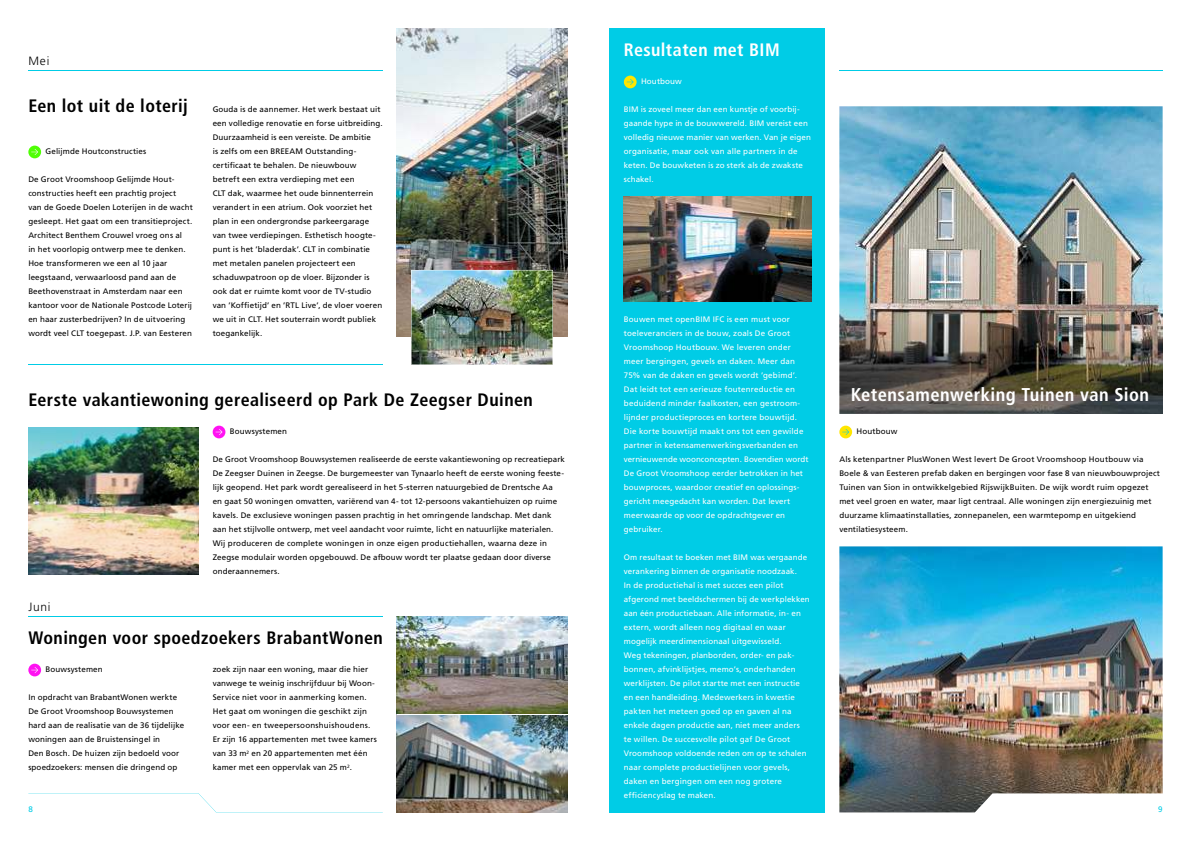
<style>
.page{position:relative;width:1191px;height:842px;background:#fff}
.page>*{position:absolute;margin:0;border:0;box-sizing:border-box;transform-origin:0 0}
.t1{font:700 condensed 18.5px "Frutiger LT Std";letter-spacing:.025em;color:#fff}
.t2{font:700 condensed 18px "Frutiger LT Std";letter-spacing:.025em;color:#000}
.t3{font:700 condensed 18px "Frutiger LT Std";letter-spacing:.025em;color:#fff}
.t4{font:300 12px "Frutiger LT Std";letter-spacing:.065em;color:#000}
.t5{font:8px/14px "Frutiger LT Std";letter-spacing:.015em;color:#000}
.t6{font:8px/14px "Frutiger LT Std";letter-spacing:.015em;color:#fff}
.t7{font:8px "Frutiger LT Std";color:#00cce6}
</style>
<div class="page">
<div style="left:609px;top:28px;width:216px;height:784px;background:#00cce6"></div>
<hr style="left:28px;top:70px;width:355px;height:1px;background:#00cce6">
<div style="left:624px;top:76px;width:12px;height:12px;background:#ffe600;border-radius:50%"></div>
<svg style="left:627px;top:79px;width:6px;height:6px"></svg>
<div style="left:28px;top:664px;width:13px;height:12px;background:#ff12f2;border-radius:50%"></div>
<svg style="left:31px;top:667px;width:7px;height:6px"></svg>
<div style="left:839px;top:426px;width:13px;height:12px;background:#ffe600;border-radius:50%"></div>
<svg style="left:842px;top:429px;width:7px;height:6px"></svg>
<hr style="left:839px;top:70px;width:323px;height:1px;background:#00cce6">
<div style="left:28px;top:146px;width:13px;height:12px;background:#4fff05;border-radius:50%"></div>
<svg style="left:31px;top:149px;width:7px;height:6px"></svg>
<div style="left:213px;top:426px;width:12px;height:12px;background:#ff12f2;border-radius:50%"></div>
<svg style="left:216px;top:429px;width:6px;height:6px"></svg>
<img style="left:28px;top:427px;width:170px;height:147px">
<img style="left:397px;top:28px;width:170px;height:308px">
<img style="left:411px;top:270px;width:142px;height:95px">
<hr style="left:28px;top:364px;width:355px;height:1px;background:#00cce6">
<hr style="left:28px;top:616px;width:355px;height:1px;background:#00cce6">
<img style="left:397px;top:616px;width:170px;height:196px">
<hr style="left:397px;top:714px;width:170px;height:1px;background:#fff">
<img style="left:624px;top:196px;width:187px;height:105px">
<img style="left:839px;top:546px;width:323px;height:266px">
<img style="left:839px;top:106px;width:323px;height:203px">
<img style="left:839px;top:309px;width:323px;height:105px">
<svg style="left:28px;top:793px;width:188px;height:19px"></svg>
<h3 class="t4" style="left:28px;top:56px;width:23px">Mei</h3>
<h2 class="t2" style="left:28px;top:99px;width:161px">Een lot uit de loterij</h2>
<p class="t5" style="left:46px;top:145px;width:102px">Gelijmde Houtconstructies</p>
<p class="t5" style="left:28px;top:173px;width:166px">De Groot Vroomshoop Gelijmde Hout&shy;constructies heeft een prachtig project<br>van de Goede Doelen Loterijen in de wacht gesleept. Het gaat om een transitieproject.<br>Architect Benthem Crouwel vroeg ons al<br>in het voorlopig ontwerp mee te denken.<br>Hoe transformeren we een al 10 jaar leegstaand, verwaarloosd pand aan de Beethovenstraat in Amsterdam naar een kantoor voor de Nationale Postcode Loterij en haar zusterbedrijven? In de uitvoering wordt veel CLT toegepast. J.P. van Eesteren</p>
<p class="t5" style="left:213px;top:103px;width:171px">Gouda is de aannemer. Het werk bestaat uit een volledige renovatie en forse uitbreiding.<br>Duurzaamheid is een vereiste. De ambitie<br>is zelfs om een BREEAM Outstanding&shy;certificaat te behalen. De nieuwbouw betreft een extra verdieping met een<br>CLT dak, waarmee het oude binnenterrein verandert in een atrium. Ook voorziet het plan in een ondergrondse parkeergarage van twee verdiepingen. Esthetisch hoogte&shy;punt is het ’bladerdak’. CLT in combinatie met metalen panelen projecteert een schaduwpatroon op de vloer. Bijzonder is ook dat er ruimte komt voor de TV-studio van ’Koffietijd’ en ’RTL Live’, de vloer voeren we uit in CLT. Het souterrain wordt publiek toegankelijk.</p>
<h2 class="t2" style="left:28px;top:393px;width:506px">Eerste vakantiewoning gerealiseerd op Park De Zeegser Duinen</h2>
<h3 class="t4" style="left:28px;top:602px;width:24px">Juni</h3>
<p class="t5" style="left:230px;top:425px;width:59px">Bouwsystemen</p>
<p class="t5" style="left:213px;top:453px;width:354px">De Groot Vroomshoop Bouwsystemen realiseerde de eerste vakantiewoning op recreatiepark De Zeegser Duinen in Zeegse. De burgemeester van Tynaarlo heeft de eerste woning feeste&shy;lijk geopend. Het park wordt gerealiseerd in het 5-sterren natuurgebied de Drentsche Aa<br>en gaat 50 woningen omvatten, variërend van 4- tot 12-persoons vakantiehuizen op ruime kavels. De exclusieve woningen passen prachtig in het omringende landschap. Met dank aan het stijlvolle ontwerp, met veel aandacht voor ruimte, licht en natuurlijke materialen.<br>Wij produceren de complete woningen in onze eigen productiehallen, waarna deze in Zeegse modulair worden opgebouwd. De afbouw wordt ter plaatse gedaan door diverse onderaannemers.</p>
<h2 class="t2" style="left:28px;top:631px;width:356px">Woningen voor spoedzoekers BrabantWonen</h2>
<p class="t5" style="left:46px;top:663px;width:59px">Bouwsystemen</p>
<p class="t5" style="left:28px;top:691px;width:157px">In opdracht van BrabantWonen werkte De Groot Vroomshoop Bouwsystemen hard aan de realisatie van de 36 tijdelijke woningen aan de Bruistensingel in<br>Den Bosch. De huizen zijn bedoeld voor spoedzoekers: mensen die dringend op</p>
<p class="t5" style="left:213px;top:663px;width:166px">zoek zijn naar een woning, maar die hier vanwege te weinig inschrijfduur bij Woon-Service niet voor in aanmerking komen.<br>Het gaat om woningen die geschikt zijn voor een- en tweepersoonshuishoudens.<br>Er zijn 16 appartementen met twee kamers van 33 m<sup>2</sup> en 20 appartementen met één kamer met een oppervlak van 25 m<sup>2</sup>.</p>
<h2 class="t3" style="left:624px;top:43px;width:157px">Resultaten met BIM</h2>
<p class="t6" style="left:641px;top:75px;width:42px">Houtbouw</p>
<p class="t6" style="left:624px;top:103px;width:189px">BIM is zoveel meer dan een kunstje of voorbij&shy;gaande hype in de bouwwereld. BIM vereist een volledig nieuwe manier van werken. Van je eigen organisatie, maar ook van alle partners in de keten. De bouwketen is zo sterk als de zwakste schakel.</p>
<p class="t6" style="left:624px;top:313px;width:186px">Bouwen met openBIM IFC is een must voor toeleveranciers in de bouw, zoals De Groot Vroomshoop Houtbouw. We leveren onder meer bergingen, gevels en daken. Meer dan 75% van de daken en gevels wordt ’gebimd’.<br>Dat leidt tot een serieuze foutenreductie en beduidend minder faalkosten, een gestroom&shy;lijnder productieproces en kortere bouwtijd.<br>Die korte bouwtijd maakt ons tot een gewilde partner in ketensamenwerkingsverbanden en vernieuwende woonconcepten. Bovendien wordt De Groot Vroomshoop eerder betrokken in het bouwproces, waardoor creatief en oplossings&shy;gericht meegedacht kan worden. Dat levert meerwaarde op voor de opdrachtgever en gebruiker.</p>
<p class="t6" style="left:624px;top:551px;width:187px">Om resultaat te boeken met BIM was vergaande verankering binnen de organisatie noodzaak.<br>In de productiehal is met succes een pilot afgerond met beeldschermen bij de werkplekken aan één productiebaan. Alle informatie, in- en extern, wordt alleen nog digitaal en waar mogelijk meerdimensionaal uitgewisseld.<br>Weg tekeningen, planborden, order- en pak&shy;bonnen, afvinklijstjes, memo’s, onderhanden werklijsten. De pilot startte met een instructie en een handleiding. Medewerkers in kwestie pakten het meteen goed op en gaven al na enkele dagen productie aan, niet meer anders<br>te willen. De succesvolle pilot gaf De Groot Vroomshoop voldoende reden om op te schalen naar complete productielijnen voor gevels, daken en bergingen om een nog grotere efficiencyslag te maken.</p>
<h1 class="t1" style="left:850px;top:387px;width:300px">Ketensamenwerking Tuinen van Sion</h1>
<p class="t5" style="left:856px;top:425px;width:42px">Houtbouw</p>
<p class="t5" style="left:839px;top:453px;width:322px">Als ketenpartner PlusWonen West levert De Groot Vroomshoop Houtbouw via Boele &amp; van Eesteren prefab daken en bergingen voor fase 8 van nieuwbouwproject Tuinen van Sion in ontwikkelgebied RijswijkBuiten. De wijk wordt ruim opgezet met veel groen en water, maar ligt centraal. Alle woningen zijn energiezuinig met duurzame klimaatinstallaties, zonnepanelen, een warmtepomp en uitgekiend ventilatiesysteem.</p>
<p class="t7" style="left:28px;top:806px;width:6px">8</p>
<p class="t7" style="left:1158px;top:806px;width:6px">9</p>
</div>
